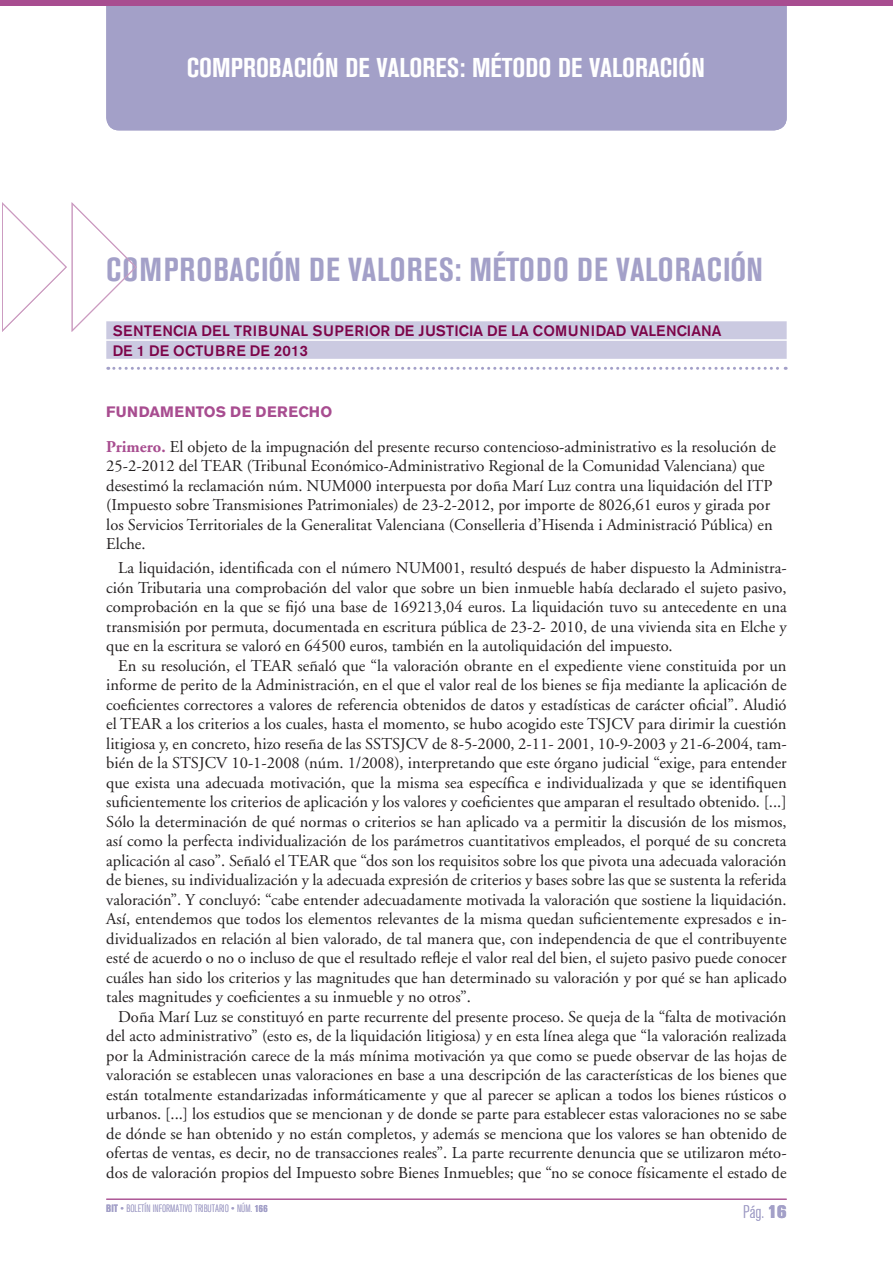
<style>
.page{position:relative;width:893px;height:1263px;background:#fff}
.page>*{position:absolute;margin:0;border:0;box-sizing:border-box;transform-origin:0 0}
._01_Título{font:700 condensed 33px "Akzidenz Grotesk BE";letter-spacing:.02em;color:#a3a0c8}
.t1{font:700 condensed 27px "Akzidenz Grotesk BE";color:#fff}
.t2{font:300 condensed 18px "Akzidenz Grotesk BE";color:#a3a0c8}
.BT_-_Parrafo_2ºymas{font:16.5px/19.5px "Adobe Garamond";color:#231f20;text-align:justify}
.BIT_-_Titulo_4_-_Fun{font:16.5px/19.5px "Adobe Garamond";color:#231f20}
.BT_-_Ladillo_1{font:500 15px "Akzidenz Grotesk BE";color:#7d0449}
.BIT_-_Titulo_4_-_Fun-2{font:700 15px "Akzidenz Grotesk BE";letter-spacing:.02em;color:#a84d90}
.BT_-_Ladillo_2{font:500 15px "Akzidenz Grotesk BE";color:#7d0449}
.t3{font:300 condensed 10.5px "Akzidenz Grotesk BE";color:#a3a0c8}
.s1{font-weight:700;color:#a84d90}
.s2{font-weight:700}
.s3{font-weight:800;font-stretch:normal}
</style>
<div class="page">
<hr style="left:106px;top:1199px;width:681px;height:1px;background:#a84d90">
<div style="left:106px;top:321px;width:681px;height:18px;background:#cbcae1"></div>
<div style="left:106px;top:341px;width:681px;height:18px;background:#cbcae1"></div>
<svg style="left:108px;top:367px;width:678px;height:3px"></svg>
<div style="left:106px;top:6px;width:681px;height:124px;background:#a3a0c8"></div>
<svg style="left:2px;top:202px;width:135px;height:131px"></svg>
<div style="left:0;top:0;width:893px;height:6px;background:#a84d90"></div>
<p class="t1" style="left:187px;top:52px;width:519px">COMPROBACIÓN DE VALORES: MÉTODO DE VALORACIÓN</p>
<p class="_01_Título" style="left:106px;top:250px;width:658px">COMPROBACIÓN DE VALORES: MÉTODO DE VALORACIÓN</p>
<p class="BT_-_Ladillo_1" style="left:113px;top:322px;width:610px">SENTENCIA DEL TRIBUNAL SUPERIOR DE JUSTICIA DE LA COMUNIDAD VALENCIANA</p>
<p class="BT_-_Ladillo_2" style="left:113px;top:341px;width:197px">DE 1 DE OCTUBRE DE 2013</p>
<p class="BIT_-_Titulo_4_-_Fun-2" style="left:106px;top:403px;width:228px">FUNDAMENTOS DE DERECHO</p>
<p class="BIT_-_Titulo_4_-_Fun" style="left:106px;top:437px;width:671px"><span class="s1">Primero.</span> El objeto de la impugnación del presente recurso contencioso-administrativo es la resolución de 25-2-2012 del TEAR (Tribunal Económico-Administrativo Regional de la Comunidad Valenciana) que desestimó la reclamación núm. NUM000 interpuesta por doña Marí Luz contra una liquidación del ITP (Impuesto sobre Transmisiones Patrimoniales) de 23-2-2012, por importe de 8026,61 euros y girada por los Servicios Territoriales de la Generalitat Valenciana (Conselleria d’Hisenda i Administració Pública) en Elche.</p>
<p class="BT_-_Parrafo_2ºymas" style="left:106px;top:559px;width:682px;text-indent:12px">La liquidación, identificada con el número NUM001, resultó después de haber dispuesto la Administra&shy;ción Tributaria una comprobación del valor que sobre un bien inmueble había declarado el sujeto pasivo, comprobación en la que se fijó una base de 169213,04 euros. La liquidación tuvo su antecedente en una transmisión por permuta, documentada en escritura pública de 23-2- 2010, de una vivienda sita en Elche y que en la escritura se valoró en 64500 euros, también en la autoliquidación del impuesto.</p>
<p class="BT_-_Parrafo_2ºymas" style="left:106px;top:656px;width:682px;text-indent:12px">En su resolución, el TEAR señaló que “la valoración obrante en el expediente viene constituida por un informe de perito de la Administración, en el que el valor real de los bienes se fija mediante la aplicación de coeficientes correctores a valores de referencia obtenidos de datos y estadísticas de carácter oficial”. Aludió el TEAR a los criterios a los cuales, hasta el momento, se hubo acogido este TSJCV para dirimir la cuestión litigiosa y, en concreto, hizo reseña de las SSTSJCV de 8-5-2000, 2-11- 2001, 10-9-2003 y 21-6-2004, tam&shy;bién de la STSJCV 10-1-2008 (núm. 1/2008), interpretando que este órgano judicial “exige, para entender que exista una adecuada motivación, que la misma sea específica e individualizada y que se identifiquen suficientemente los criterios de aplicación y los valores y coeficientes que amparan el resultado obtenido. [...] Sólo la determinación de qué normas o criterios se han aplicado va a permitir la discusión de los mismos, así como la perfecta individualización de los parámetros cuantitativos empleados, el porqué de su concreta aplicación al caso”. Señaló el TEAR que “dos son los requisitos sobre los que pivota una adecuada valoración de bienes, su individualización y la adecuada expresión de criterios y bases sobre las que se sustenta la referida valoración”. Y concluyó: “cabe entender adecuadamente motivada la valoración que sostiene la liquidación.<br>Así, entendemos que todos los elementos relevantes de la misma quedan suficientemente expresados e in&shy;dividualizados en relación al bien valorado, de tal manera que, con independencia de que el contribuyente esté de acuerdo o no o incluso de que el resultado refleje el valor real del bien, el sujeto pasivo puede conocer cuáles han sido los criterios y las magnitudes que han determinado su valoración y por qué se han aplicado tales magnitudes y coeficientes a su inmueble y no otros”.</p>
<p class="BT_-_Parrafo_2ºymas" style="left:106px;top:1007px;width:682px;text-indent:12px">Doña Marí Luz se constituyó en parte recurrente del presente proceso. Se queja de la “falta de motivación del acto administrativo” (esto es, de la liquidación litigiosa) y en esta línea alega que “la valoración realizada por la Administración carece de la más mínima motivación ya que como se puede observar de las hojas de valoración se establecen unas valoraciones en base a una descripción de las características de los bienes que están totalmente estandarizadas informáticamente y que al parecer se aplican a todos los bienes rústicos o urbanos. [...] los estudios que se mencionan y de donde se parte para establecer estas valoraciones no se sabe de dónde se han obtenido y no están completos, y además se menciona que los valores se han obtenido de ofertas de ventas, es decir, no de transacciones reales”. La parte recurrente denuncia que se utilizaron méto&shy;dos de valoración propios del Impuesto sobre Bienes Inmuebles; que “no se conoce físicamente el estado de</p>
<p class="t3" style="left:106px;top:1203px;width:163px"><span class="s2">BIT</span> • BOLETÍN INFORMATIVO TRIBUTARIO • NÚM. <span class="s2">166</span></p>
<p class="t2" style="left:743px;top:1202px;width:45px">Pág. <span class="s3">16</span></p>
</div>
